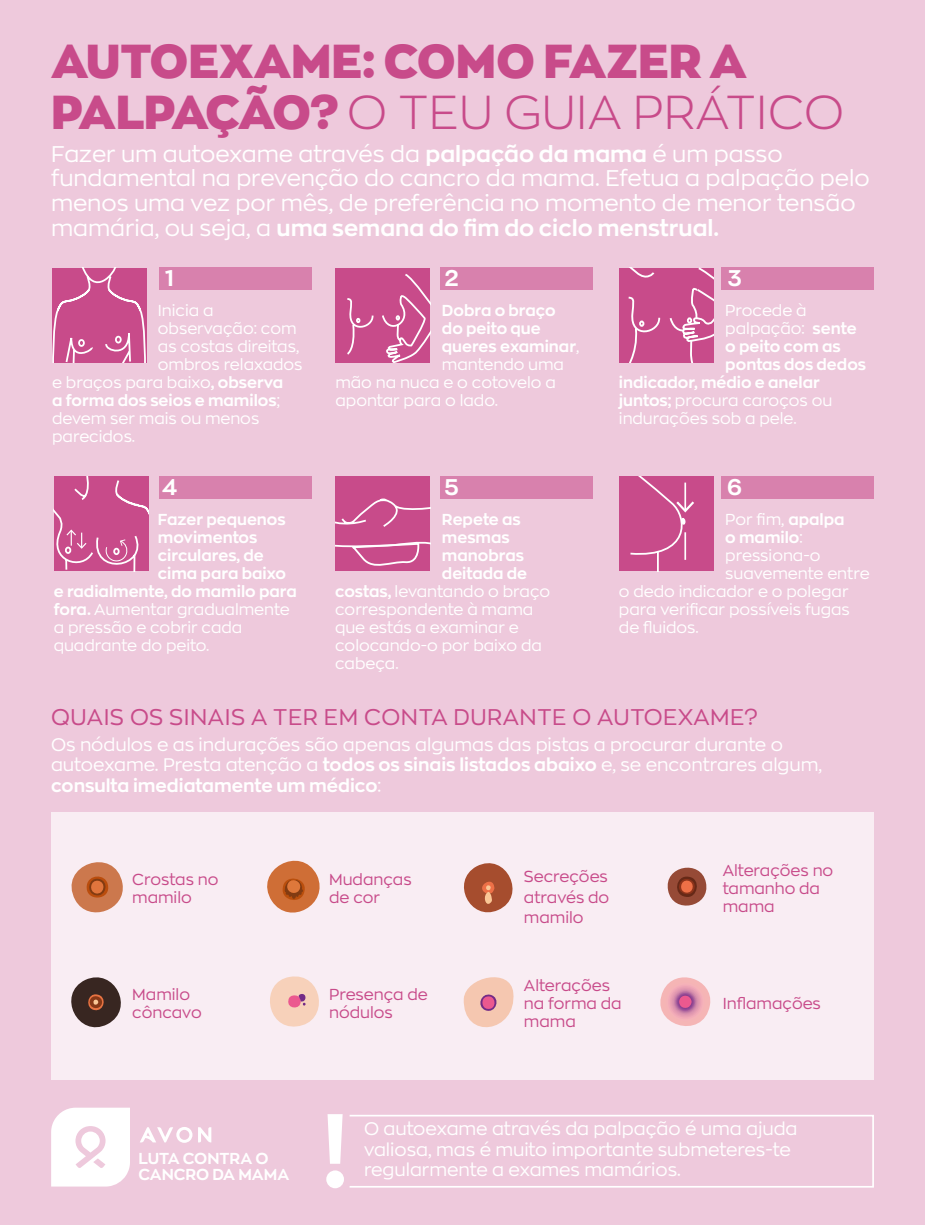
<style>
.page{position:relative;width:925px;height:1225px;background:#eec9dc}
.page>*{position:absolute;margin:0;border:0;box-sizing:border-box;transform-origin:0 0}
.t1{font:900 47.25px/51.8px "Zona Pro";color:#c84b8a}
.t2{font:22.5px/24.8px "Zona Pro";color:#fff}
.t3{font:22.5px "Zona Pro";letter-spacing:.025em;color:#c84b8a}
.t4{font:700 22.5px "Zona Pro";color:#fff}
.t5{font:18px/20.2px "Zona Pro";color:#fff}
.t6{font:15.75px "Zona Pro";color:#fff}
.t7{font:700 15.75px/15.8px "Zona Pro";color:#fff}
.t8{font:15.75px/18px "Zona Pro";color:#c84b8a}
.s1{font-weight:300}
.s2{font-weight:700}
.s3{font-weight:400}
</style>
<div class="page">
<div style="left:51px;top:812px;width:823px;height:267px;background:#f9edf3"></div>
<svg style="left:140px;top:1127px;width:71px;height:15px"></svg>
<svg style="left:51px;top:1107px;width:79px;height:79px;background:#fcf7f9"></svg>
<svg style="left:71px;top:862px;width:52px;height:51px"></svg>
<svg style="left:267px;top:860px;width:53px;height:53px"></svg>
<svg style="left:464px;top:863px;width:49px;height:50px"></svg>
<svg style="left:667px;top:867px;width:40px;height:39px"></svg>
<svg style="left:71px;top:977px;width:50px;height:51px"></svg>
<svg style="left:270px;top:976px;width:49px;height:51px"></svg>
<svg style="left:463px;top:977px;width:51px;height:51px"></svg>
<svg style="left:660px;top:977px;width:51px;height:49px"></svg>
<svg style="left:54px;top:476px;width:95px;height:95px;background:#cc5892"></svg>
<svg style="left:52px;top:268px;width:95px;height:94px;background:#cc5b94"></svg>
<div style="left:159px;top:268px;width:152px;height:22px;background:#d881ad"></div>
<div style="left:159px;top:476px;width:152px;height:23px;background:#d881ad"></div>
<div style="left:335px;top:476px;width:95px;height:95px;background:#c84b8a"></div>
<svg style="left:335px;top:498px;width:95px;height:68px"></svg>
<div style="left:335px;top:268px;width:95px;height:94px;background:#c84b8a"></div>
<svg style="left:347px;top:274px;width:83px;height:88px"></svg>
<div style="left:440px;top:268px;width:153px;height:22px;background:#d881ad"></div>
<div style="left:440px;top:476px;width:153px;height:23px;background:#d881ad"></div>
<svg style="left:619px;top:268px;width:95px;height:94px;background:#cc5993"></svg>
<div style="left:619px;top:476px;width:95px;height:95px;background:#c84b8a"></div>
<svg style="left:630px;top:476px;width:64px;height:95px"></svg>
<div style="left:721px;top:268px;width:153px;height:22px;background:#d881ad"></div>
<div style="left:721px;top:476px;width:153px;height:23px;background:#d881ad"></div>
<svg style="left:326px;top:1114px;width:18px;height:74px"></svg>
<div style="left:349px;top:1114px;width:525px;height:73px;border:2px solid #fff"></div>
<p class="t1" style="left:51px;top:34px;width:794px">AUTOEXAME: COMO FAZER A<br>PALPAÇÃO? <span class="s1">O TEU GUIA PRÁTICO</span></p>
<p class="t2" style="left:51px;top:141px;width:820px">Fazer um autoexame através da <span class="s2">palpação da mama</span> é um passo fundamental na prevenção do cancro da mama. Efetua a palpação pelo menos uma vez por mês, de preferência no momento de menor tensão mamária, ou seja, a <span class="s2">uma semana do fim do ciclo menstrual.</span></p>
<p class="t4" style="left:165px;top:264px;width:10px">1</p>
<p class="t6" style="left:158px;top:300px;width:57px">Inicia a</p>
<p class="t6" style="left:158px;top:318px;width:140px">observação: com</p>
<p class="t6" style="left:158px;top:336px;width:143px">as costas direitas,</p>
<p class="t6" style="left:158px;top:354px;width:146px">ombros relaxados</p>
<p class="t6" style="left:52px;top:372px;width:232px">e braços para baixo<span class="s2">, observa</span></p>
<p class="t7" style="left:52px;top:392px;width:229px">a forma dos seios e mamilos<span class="s3">;</span></p>
<p class="t6" style="left:52px;top:408px;width:209px">devem ser mais ou menos</p>
<p class="t6" style="left:52px;top:426px;width:85px">parecidos.</p>
<p class="t4" style="left:162px;top:473px;width:16px">4</p>
<p class="t7" style="left:158px;top:511px;width:129px">Fazer pequenos</p>
<p class="t7" style="left:158px;top:529px;width:101px">movimentos</p>
<p class="t7" style="left:158px;top:547px;width:107px">circulares, de</p>
<p class="t7" style="left:158px;top:565px;width:130px">cima para baixo</p>
<p class="t7" style="left:54px;top:583px;width:244px">e radialmente, do mamilo para</p>
<p class="t6" style="left:54px;top:598px;width:237px"><span class="s2">fora.</span> Aumentar gradualmente</p>
<p class="t6" style="left:54px;top:616px;width:190px">a pressão e cobrir cada</p>
<p class="t6" style="left:54px;top:634px;width:157px">quadrante do peito.</p>
<p class="t4" style="left:445px;top:264px;width:15px">2</p>
<p class="t7" style="left:442px;top:302px;width:115px">Dobra o braço</p>
<p class="t7" style="left:442px;top:320px;width:100px">do peito que</p>
<p class="t7" style="left:442px;top:338px;width:139px">queres examinar<span class="s3">,</span></p>
<p class="t6" style="left:442px;top:354px;width:124px">mantendo uma</p>
<p class="t6" style="left:335px;top:372px;width:222px">mão na nuca e o cotovelo a</p>
<p class="t6" style="left:335px;top:390px;width:164px">apontar para o lado.</p>
<p class="t4" style="left:445px;top:473px;width:16px">5</p>
<p class="t7" style="left:442px;top:511px;width:80px">Repete as</p>
<p class="t7" style="left:442px;top:529px;width:69px">mesmas</p>
<p class="t7" style="left:442px;top:547px;width:83px">manobras</p>
<p class="t7" style="left:442px;top:565px;width:87px">deitada de</p>
<p class="t6" style="left:335px;top:580px;width:217px"><span class="s2">costas,</span> levantando o braço</p>
<p class="t6" style="left:335px;top:598px;width:200px">correspondente à mama</p>
<p class="t6" style="left:335px;top:616px;width:185px">que estás a examinar e</p>
<p class="t6" style="left:335px;top:634px;width:208px">colocando-o por baixo da</p>
<p class="t6" style="left:335px;top:652px;width:65px">cabeça.</p>
<p class="t4" style="left:728px;top:264px;width:15px">3</p>
<p class="t6" style="left:725px;top:300px;width:83px">Procede à</p>
<p class="t6" style="left:725px;top:318px;width:133px">palpação: <span class="s2">sente</span></p>
<p class="t7" style="left:725px;top:338px;width:117px">o peito com as</p>
<p class="t7" style="left:725px;top:356px;width:142px">pontas dos dedos</p>
<p class="t7" style="left:619px;top:374px;width:202px">indicador, médio e anelar</p>
<p class="t6" style="left:619px;top:390px;width:215px"><span class="s2">juntos;</span> procura caroços ou</p>
<p class="t6" style="left:619px;top:408px;width:179px">indurações sob a pele.</p>
<p class="t4" style="left:727px;top:473px;width:17px">6</p>
<p class="t6" style="left:725px;top:508px;width:121px">Por fim, <span class="s2">apalpa</span></p>
<p class="t7" style="left:725px;top:529px;width:79px">o mamilo<span class="s3">:</span></p>
<p class="t6" style="left:725px;top:544px;width:97px">pressiona-o</p>
<p class="t6" style="left:725px;top:562px;width:146px">suavemente entre</p>
<p class="t6" style="left:619px;top:580px;width:231px">o dedo indicador e o polegar</p>
<p class="t6" style="left:619px;top:598px;width:232px">para verificar possíveis fugas</p>
<p class="t6" style="left:619px;top:616px;width:81px">de fluidos.</p>
<p class="t3" style="left:51px;top:702px;width:708px">QUAIS OS SINAIS A TER EM CONTA DURANTE O AUTOEXAME?</p>
<p class="t5" style="left:51px;top:734px;width:772px">Os nódulos e as indurações são apenas algumas das pistas a procurar durante o autoexame. Presta atenção a <span class="s2">todos os sinais listados abaixo</span> e, se encontrares algum, <span class="s2">consulta imediatamente um médico</span>:</p>
<p class="t8" style="left:132px;top:870px;width:88px">Crostas no mamilo</p>
<p class="t8" style="left:132px;top:985px;width:71px">Mamilo côncavo</p>
<p class="t7" style="left:138px;top:1150px;width:152px">LUTA CONTRA O<br>CANCRO DA MAMA</p>
<p class="t8" style="left:329px;top:870px;width:84px">Mudanças de cor</p>
<p class="t8" style="left:329px;top:985px;width:100px">Presença de nódulos</p>
<p class="t8" style="left:524px;top:866px;width:87px;line-height:20.2px;text-align:justify">Secreções através do mamilo</p>
<p class="t8" style="left:524px;top:976px;width:99px">Alterações na forma da mama</p>
<p class="t8" style="left:723px;top:861px;width:112px">Alterações no tamanho da mama</p>
<p class="t8" style="left:723px;top:994px;width:100px">Inflamações</p>
<p class="t5" style="left:364px;top:1118px;width:435px">O autoexame através da palpação é uma ajuda valiosa, mas é muito importante submeteres-te regularmente a exames mamários.</p>
</div>
